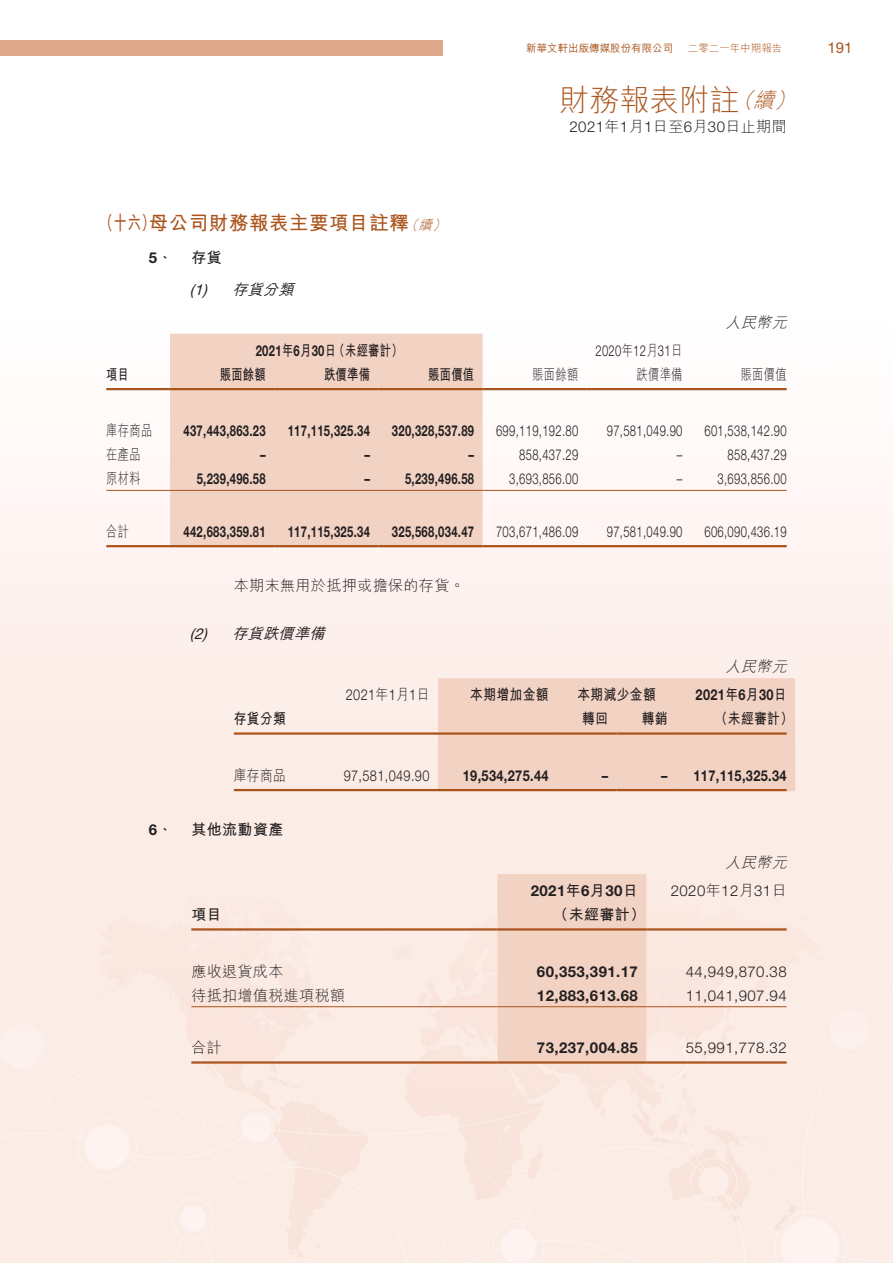
<style>
.page{position:relative;width:893px;height:1263px;background:#fff}
.page>*{position:absolute;margin:0;border:0;box-sizing:border-box;transform-origin:0 0}
.t1{font:300 30px "M Hei HK";color:#aa541c}
.t2{font:700 19.5px "M Hei HK";letter-spacing:.03em;color:#aa541c;scale:.7 1}
.t3{font:300 15px "Helvetica Neue LT Std";letter-spacing:.03em;color:#231f20;scale:.75 1}
.t4{font:700 15px "Helvetica Neue LT Std";letter-spacing:.03em;color:#231f20;scale:.75 1}
.t5{font:300 15px "Helvetica Neue LT Std";letter-spacing:.03em;color:#231f20}
.t6{font:700 15px "Helvetica Neue LT Std";letter-spacing:.03em;color:#231f20}
.t7{font:700 15px "Helvetica Neue LT Std";letter-spacing:.03em;color:#231f20;scale:.85 1}
.t8{font:300 15px "M Hei HK";letter-spacing:.03em;color:#231f20}
.t9{font:700 15px "M Hei HK";letter-spacing:.03em;color:#231f20;scale:.75 1}
.t10{font:700 15px "M Hei HK";letter-spacing:.03em;color:#231f20;scale:.85 1}
.t11{font:300 15px "M Hei HK";letter-spacing:.03em;color:#231f20;scale:.75 1}
.t12{font:300 15px "Helvetica Neue LT Std";letter-spacing:.03em;color:#231f20;scale:.85 1}
.t13{font:italic 500 15px/32.5px "M Hei HK";color:#231f20}
.t14{font:700 15px "M Hei HK";letter-spacing:.03em;color:#231f20}
.t15{font:italic 300 15px "M Hei HK";color:#231f20}
.t16{font:300 15px "M Hei HK";letter-spacing:.03em;color:#231f20;scale:.85 1}
.t17{font:15px "Helvetica Neue LT Std";color:#aa541c}
.t18{font:500 10.5px "M Hei HK";color:#aa541c}
.t19{font:300 10.5px "M Hei HK";color:#aa541c}
.s1{font-style:italic;font-size:21px}
.s2{font-weight:300;font-style:italic;font-size:13.5px}
.s3{font-family:"M Hei HK"}
.s4{font-weight:700;font-style:normal}
.s5{font-family:"Helvetica Neue LT Std";font-weight:400}
.s6{font-family:"Helvetica Neue LT Std"}
</style>
<div class="page">
<img style="left:0;top:40px;width:893px;height:1223px">
<div style="left:0;top:40px;width:442px;height:16px;background:#dda789"></div>
<div style="left:170px;top:334px;width:313px;height:211px;background:#f2d2c3"></div>
<hr style="left:106px;top:388px;width:64px;height:2px;background:#aa541c">
<hr style="left:170px;top:388px;width:104px;height:2px;background:#aa541c">
<hr style="left:274px;top:388px;width:104px;height:2px;background:#aa541c">
<hr style="left:378px;top:388px;width:105px;height:2px;background:#aa541c">
<hr style="left:483px;top:388px;width:104px;height:2px;background:#aa541c">
<hr style="left:587px;top:388px;width:104px;height:2px;background:#aa541c">
<hr style="left:691px;top:388px;width:96px;height:2px;background:#aa541c">
<hr style="left:106px;top:490px;width:64px;height:1px;background:#aa541c">
<hr style="left:170px;top:490px;width:104px;height:1px;background:#aa541c">
<hr style="left:274px;top:490px;width:104px;height:1px;background:#aa541c">
<hr style="left:378px;top:490px;width:105px;height:1px;background:#aa541c">
<hr style="left:483px;top:490px;width:104px;height:1px;background:#aa541c">
<hr style="left:587px;top:490px;width:104px;height:1px;background:#aa541c">
<hr style="left:691px;top:490px;width:96px;height:1px;background:#aa541c">
<hr style="left:106px;top:545px;width:64px;height:2px;background:#aa541c">
<hr style="left:170px;top:545px;width:104px;height:2px;background:#aa541c">
<hr style="left:274px;top:545px;width:104px;height:2px;background:#aa541c">
<hr style="left:378px;top:545px;width:105px;height:2px;background:#aa541c">
<hr style="left:483px;top:545px;width:104px;height:2px;background:#aa541c">
<hr style="left:587px;top:545px;width:104px;height:2px;background:#aa541c">
<hr style="left:691px;top:545px;width:96px;height:2px;background:#aa541c">
<div style="left:438px;top:678px;width:357px;height:113px;background:#f2d2c3"></div>
<hr style="left:234px;top:732px;width:85px;height:3px;background:#aa541c">
<hr style="left:319px;top:732px;width:119px;height:3px;background:#aa541c">
<hr style="left:438px;top:732px;width:119px;height:3px;background:#aa541c">
<hr style="left:557px;top:732px;width:60px;height:3px;background:#aa541c">
<hr style="left:617px;top:732px;width:59px;height:3px;background:#aa541c">
<hr style="left:676px;top:732px;width:111px;height:3px;background:#aa541c">
<hr style="left:234px;top:789px;width:85px;height:2px;background:#aa541c">
<hr style="left:319px;top:789px;width:119px;height:2px;background:#aa541c">
<hr style="left:438px;top:789px;width:119px;height:2px;background:#aa541c">
<hr style="left:557px;top:789px;width:60px;height:2px;background:#aa541c">
<hr style="left:617px;top:789px;width:59px;height:2px;background:#aa541c">
<hr style="left:676px;top:789px;width:111px;height:2px;background:#aa541c">
<div style="left:497px;top:874px;width:149px;height:187px;background:#f2d2c3"></div>
<hr style="left:191px;top:928px;width:306px;height:2px;background:#aa541c">
<hr style="left:497px;top:928px;width:149px;height:2px;background:#aa541c">
<hr style="left:646px;top:928px;width:141px;height:2px;background:#aa541c">
<hr style="left:191px;top:1006px;width:306px;height:1px;background:#aa541c">
<hr style="left:497px;top:1006px;width:149px;height:1px;background:#aa541c">
<hr style="left:646px;top:1006px;width:141px;height:1px;background:#aa541c">
<hr style="left:191px;top:1061px;width:306px;height:2px;background:#aa541c">
<hr style="left:497px;top:1061px;width:149px;height:2px;background:#aa541c">
<hr style="left:646px;top:1061px;width:141px;height:2px;background:#aa541c">
<p class="t18" style="left:526px;top:40px;width:148px">新華文軒出版傳媒股份有限公司</p>
<p class="t19" style="left:688px;top:43px;width:96px">二零二一年中期報告</p>
<p class="t17" style="left:827px;top:39px;width:27px">191</p>
<h1 class="t1" style="left:559px;top:85px;width:243px">財務報表附註<span class="s1">（續）</span></h1>
<h2 class="t2" style="left:99px;top:209px;width:501px">（十六）母公司財務報表主要項目註釋<span class="s2">（續）</span></h2>
<p class="t6" style="left:149px;top:248px;width:25px">5<span class="s3">、</span></p>
<p class="t13" style="left:190px;top:239px;width:110px"><span class="s4">存貨<br></span><span class="s5">(1)</span> 存貨分類</p>
<p class="t5" style="left:569px;top:117px;width:219px">2021<span class="s3">年</span>1<span class="s3">月</span>1<span class="s3">日至</span>6<span class="s3">月</span>30<span class="s3">日止期間</span></p>
<p class="t15" style="left:725px;top:314px;width:67px">人民幣元</p>
<p class="t9" style="left:106px;top:363px;width:32px">項目</p>
<p class="t9" style="left:256px;top:339px;width:197px"><span class="s6">2021</span>年<span class="s6">6</span>月<span class="s6">30</span>日（未經審計）</p>
<p class="t3" style="left:595px;top:341px;width:117px">2020<span class="s3">年</span>12<span class="s3">月</span>31<span class="s3">日</span></p>
<p class="t9" style="left:220px;top:363px;width:63px">賬面餘額</p>
<p class="t9" style="left:324px;top:363px;width:63px">跌價準備</p>
<p class="t9" style="left:428px;top:363px;width:63px">賬面價值</p>
<p class="t11" style="left:532px;top:367px;width:63px">賬面餘額</p>
<p class="t11" style="left:637px;top:367px;width:63px">跌價準備</p>
<p class="t11" style="left:741px;top:367px;width:63px">賬面價值</p>
<p class="t11" style="left:106px;top:423px;width:63px">庫存商品</p>
<p class="t4" style="left:183px;top:422px;width:111px">437,443,863.23</p>
<p class="t4" style="left:288px;top:422px;width:111px">117,115,325.34</p>
<p class="t4" style="left:392px;top:422px;width:111px">320,328,537.89</p>
<p class="t3" style="left:496px;top:422px;width:111px">699,119,192.80</p>
<p class="t3" style="left:607px;top:422px;width:102px">97,581,049.90</p>
<p class="t3" style="left:704px;top:422px;width:111px">601,538,142.90</p>
<p class="t11" style="left:106px;top:447px;width:47px">在產品</p>
<p class="t4" style="left:260px;top:446px;width:9px">–</p>
<p class="t4" style="left:364px;top:446px;width:9px">–</p>
<p class="t4" style="left:468px;top:446px;width:9px">–</p>
<p class="t3" style="left:519px;top:446px;width:80px">858,437.29</p>
<p class="t3" style="left:677px;top:446px;width:9px">–</p>
<p class="t3" style="left:728px;top:446px;width:80px">858,437.29</p>
<p class="t11" style="left:106px;top:471px;width:47px">原材料</p>
<p class="t4" style="left:197px;top:470px;width:94px">5,239,496.58</p>
<p class="t4" style="left:364px;top:470px;width:148px">– 5,239,496.58</p>
<p class="t3" style="left:509px;top:470px;width:94px">3,693,856.00</p>
<p class="t3" style="left:677px;top:470px;width:148px">– 3,693,856.00</p>
<p class="t11" style="left:106px;top:524px;width:32px">合計</p>
<p class="t4" style="left:183px;top:522px;width:111px">442,683,359.81</p>
<p class="t4" style="left:288px;top:522px;width:111px">117,115,325.34</p>
<p class="t4" style="left:392px;top:522px;width:111px">325,568,034.47</p>
<p class="t3" style="left:496px;top:522px;width:111px">703,671,486.09</p>
<p class="t3" style="left:607px;top:522px;width:102px">97,581,049.90</p>
<p class="t3" style="left:704px;top:522px;width:111px">606,090,436.19</p>
<p class="t8" style="left:234px;top:578px;width:232px">本期末無用於抵押或擔保的存貨。</p>
<p class="t13" style="left:190px;top:616px;width:141px"><span class="s5">(2)</span> 存貨跌價準備</p>
<p class="t15" style="left:725px;top:659px;width:67px">人民幣元</p>
<p class="t10" style="left:234px;top:708px;width:63px">存貨分類</p>
<p class="t12" style="left:346px;top:686px;width:100px">2021<span class="s3">年</span>1<span class="s3">月</span>1<span class="s3">日</span></p>
<p class="t10" style="left:470px;top:684px;width:94px">本期增加金額</p>
<p class="t10" style="left:577px;top:684px;width:94px">本期減少金額</p>
<p class="t7" style="left:696px;top:686px;width:109px">2021<span class="s3">年</span>6<span class="s3">月</span>30<span class="s3">日</span></p>
<p class="t10" style="left:582px;top:708px;width:32px">轉回</p>
<p class="t10" style="left:642px;top:708px;width:32px">轉銷</p>
<p class="t10" style="left:715px;top:708px;width:94px">（未經審計）</p>
<p class="t16" style="left:234px;top:768px;width:63px">庫存商品</p>
<p class="t12" style="left:344px;top:766px;width:102px">97,581,049.90</p>
<p class="t7" style="left:463px;top:766px;width:102px">19,534,275.44</p>
<p class="t7" style="left:602px;top:766px;width:9px">–</p>
<p class="t7" style="left:661px;top:766px;width:149px">– 117,115,325.34</p>
<p class="t6" style="left:149px;top:821px;width:25px">6<span class="s3">、</span></p>
<p class="t14" style="left:191px;top:819px;width:94px">其他流動資產</p>
<p class="t14" style="left:191px;top:904px;width:32px">項目</p>
<p class="t6" style="left:531px;top:881px;width:109px">2021<span class="s3">年</span>6<span class="s3">月</span>30<span class="s3">日</span></p>
<p class="t14" style="left:553px;top:904px;width:94px">（未經審計）</p>
<p class="t15" style="left:725px;top:855px;width:67px">人民幣元</p>
<p class="t5" style="left:671px;top:882px;width:117px">2020<span class="s3">年</span>12<span class="s3">月</span>31<span class="s3">日</span></p>
<p class="t8" style="left:191px;top:963px;width:94px">應收退貨成本</p>
<p class="t6" style="left:537px;top:962px;width:102px">60,353,391.17</p>
<p class="t5" style="left:686px;top:962px;width:102px">44,949,870.38</p>
<p class="t8" style="left:191px;top:987px;width:155px">待抵扣增值稅進項稅額</p>
<p class="t6" style="left:537px;top:986px;width:102px">12,883,613.68</p>
<p class="t5" style="left:686px;top:986px;width:102px">11,041,907.94</p>
<p class="t8" style="left:191px;top:1040px;width:32px">合計</p>
<p class="t6" style="left:537px;top:1038px;width:102px">73,237,004.85</p>
<p class="t5" style="left:686px;top:1039px;width:102px">55,991,778.32</p>
</div>
